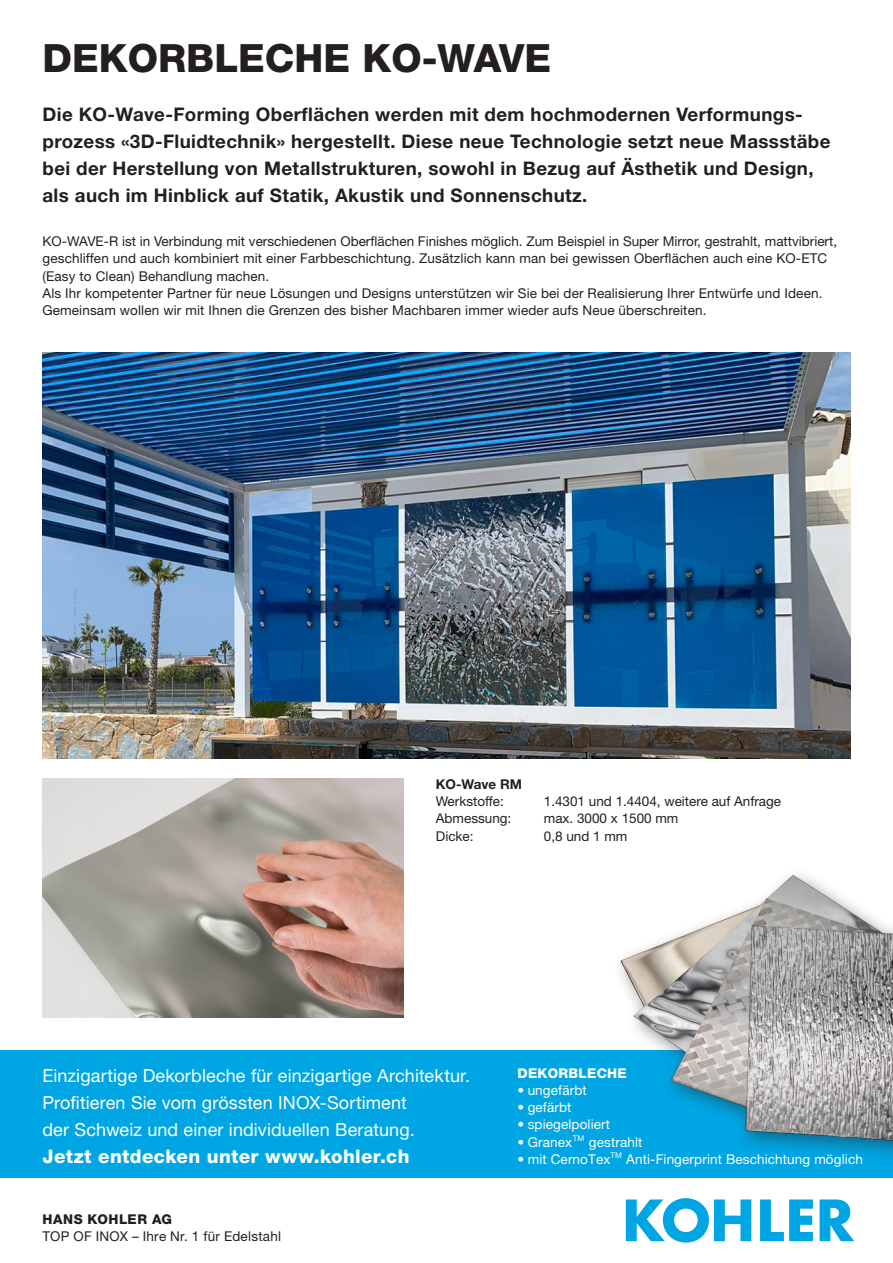
<style>
.page{position:relative;width:893px;height:1263px;background:#fff}
.page>*{position:absolute;margin:0;border:0;box-sizing:border-box;transform-origin:0 0}
.t1{font:800 39px "Helvetica Neue";color:#231f20}
.t2{font:700 18.75px/27px "Helvetica Neue";letter-spacing:.02em;color:#231f20}
.t3{font:800 18.75px "Helvetica Neue";letter-spacing:.02em;color:#fff}
.t4{font:18px/27px "Helvetica Neue";letter-spacing:.005em;color:#fff}
.t5{font:13.5px/17.2px "Helvetica Neue";letter-spacing:.01em;color:#231f20}
.t6{font:13.5px "Helvetica Neue";letter-spacing:.01em;color:#fff}
.t7{font:800 13.5px "Helvetica Neue";letter-spacing:.04em;color:#231f20}
.t8{font:800 13.5px "Helvetica Neue";letter-spacing:.02em;color:#fff}
.t9{font:700 13.5px "Helvetica Neue";color:#231f20}
</style>
<div class="page">
<img style="left:43px;top:353px;width:807px;height:405px">
<img style="left:43px;top:778px;width:361px;height:239px">
<div style="left:0;top:1050px;width:893px;height:128px;background:#00a5e3"></div>
<div style="left:612px;top:866px;width:281px;height:298px;background:#231f20;opacity:.5"></div>
<img style="left:612px;top:866px;width:281px;height:282px">
<svg style="left:626px;top:1198px;width:125px;height:44px"></svg>
<svg style="left:760px;top:1199px;width:53px;height:42px"></svg>
<svg style="left:820px;top:1199px;width:34px;height:42px"></svg>
<h1 class="t1" style="left:43px;top:35px;width:510px">DEKORBLECHE KO-WAVE</h1>
<p class="t2" style="left:43px;top:100px;width:789px">Die KO-Wave-Forming Oberflächen werden mit dem hochmodernen Verformungs&shy;prozess «3D-Fluidtechnik» hergestellt. Diese neue Technologie setzt neue Massstäbe bei der Herstellung von Metallstrukturen, sowohl in Bezug auf Ästhetik und Design, als auch im Hinblick auf Statik, Akustik und Sonnenschutz.</p>
<p class="t5" style="left:43px;top:233px;width:796px">KO-WAVE-R ist in Verbindung mit verschiedenen Oberflächen Finishes möglich. Zum Beispiel in Super Mirror, gestrahlt, mattvibriert, geschliffen und auch kombiniert mit einer Farbbeschichtung. Zusätzlich kann man bei gewissen Oberflächen auch eine KO-ETC (Easy to Clean) Behandlung machen.<br>Als Ihr kompetenter Partner für neue Lösungen und Designs unterstützen wir Sie bei der Realisierung Ihrer Entwürfe und Ideen.<br>Gemeinsam wollen wir mit Ihnen die Grenzen des bisher Machbaren immer wieder aufs Neue überschreiten.</p>
<p class="t9" style="left:436px;top:776px;width:88px">KO-Wave RM</p>
<p class="t5" style="left:436px;top:792px;width:69px">Werkstoffe:</p>
<p class="t5" style="left:544px;top:792px;width:239px">1.4301 und 1.4404, weitere auf Anfrage</p>
<p class="t5" style="left:436px;top:810px;width:77px">Abmessung:</p>
<p class="t5" style="left:544px;top:810px;width:136px">max. 3000 x 1500 mm</p>
<p class="t5" style="left:436px;top:827px;width:39px">Dicke:</p>
<p class="t5" style="left:544px;top:827px;width:85px">0,8 und 1 mm</p>
<h3 class="t4" style="left:43px;top:1062px;width:429px">Einzigartige Dekorbleche für einzigartige Architektur.<br>Profitieren Sie vom grössten INOX-Sortiment<br>der Schweiz und einer individuellen Beratung.</h3>
<h2 class="t3" style="left:43px;top:1145px;width:369px">Jetzt entdecken unter www.kohler.ch</h2>
<p class="t7" style="left:43px;top:1211px;width:131px">HANS KOHLER AG</p>
<p class="t5" style="left:43px;top:1227px;width:240px">TOP OF INOX – Ihre Nr. 1 für Edelstahl</p>
<p class="t8" style="left:517px;top:1065px;width:111px">DEKORBLECHE</p>
<p class="t6" style="left:517px;top:1082px;width:71px">• ungefärbt</p>
<p class="t6" style="left:517px;top:1099px;width:55px">• gefärbt</p>
<p class="t6" style="left:517px;top:1116px;width:94px">• spiegelpoliert</p>
<p class="t6" style="left:517px;top:1134px;width:127px">• Granex<sup>TM</sup> gestrahlt</p>
<p class="t6" style="left:517px;top:1151px;width:347px">• mit CernoTex<sup>TM</sup> Anti-Fingerprint Beschichtung möglich</p>
</div>
